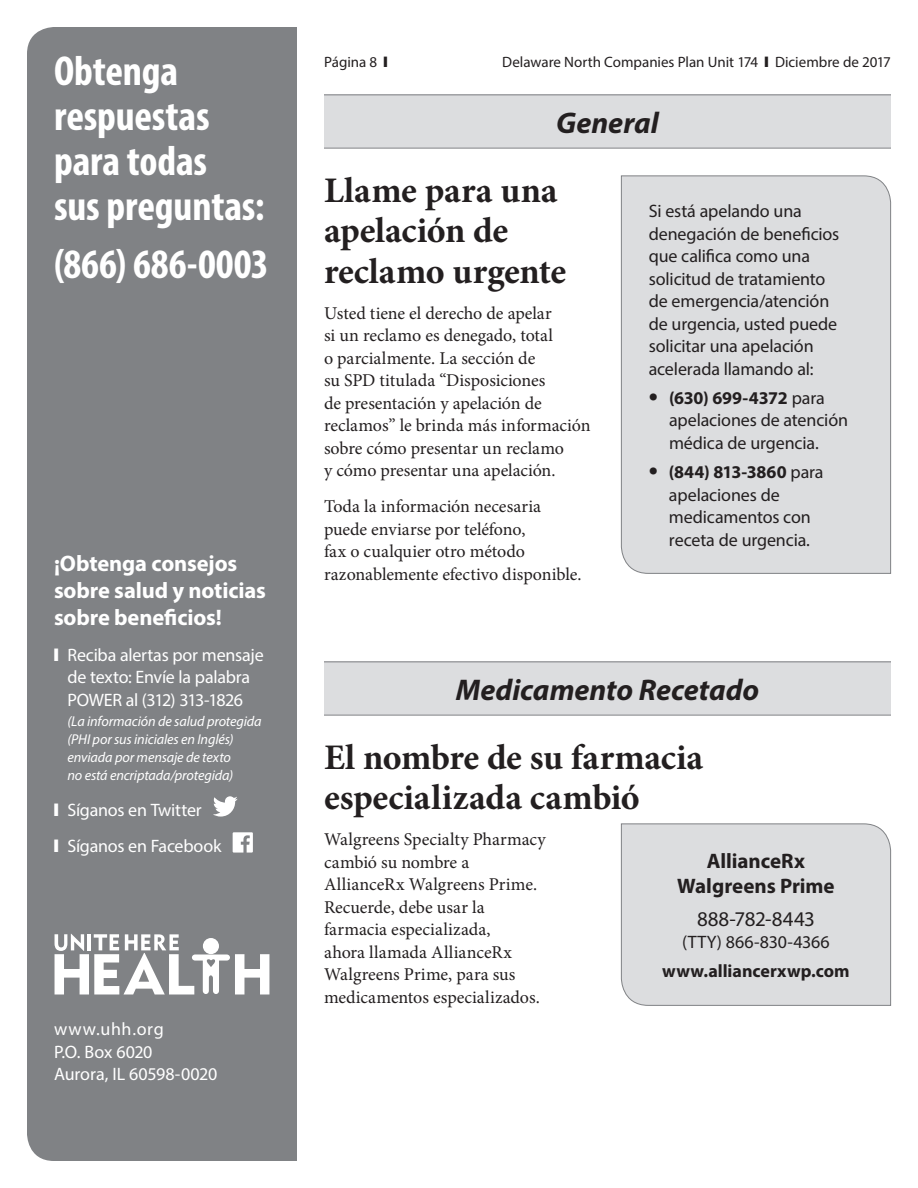
<style>
.page{position:relative;width:918px;height:1188px;background:#fff}
.page>*{position:absolute;margin:0;border:0;box-sizing:border-box;transform-origin:0 0}
.t1{font:700 condensed 42px/45px "Myriad Pro";letter-spacing:-.005em;color:#fff}
.t2{font:700 36px/40.5px "Minion Pro";letter-spacing:-.005em;color:#231f20}
.t3{font:italic 700 30px "Myriad Pro";color:#231f20}
.t4{font:700 22.5px/27px "Myriad Pro";letter-spacing:-.01em;color:#fff}
.t5{font:700 21px/25.5px "Myriad Pro";letter-spacing:-.005em;color:#231f20;text-align:center}
.t6{font:21px "Myriad Pro";color:#231f20}
.t7{font:18px/22.5px "Minion Pro";letter-spacing:-.005em;color:#231f20}
.t8{font:18px/22.5px "Myriad Pro";letter-spacing:-.005em;color:#231f20}
.t9{font:18px/22.5px "Myriad Pro";letter-spacing:-.015em;color:#fff}
.t10{font:700 18px "Myriad Pro";color:#231f20}
.t11{font:15px "Myriad Pro";color:#231f20}
.t12{font:italic 14.25px/18px "Myriad Pro";letter-spacing:-.01em;color:#fff}
.s1{font-weight:700;font-size:27px}
.s2{font-weight:700}
</style>
<div class="page">
<div style="left:27px;top:27px;width:270px;height:1134px;background:#808285"></div>
<svg style="left:55px;top:934px;width:214px;height:60px"></svg>
<svg style="left:213px;top:796px;width:25px;height:21px"></svg>
<svg style="left:233px;top:832px;width:20px;height:21px"></svg>
<div style="left:324px;top:94px;width:567px;height:54px;background:#dcdddf"></div>
<hr style="left:324px;top:94px;width:567px;height:1px;background:#808285">
<hr style="left:324px;top:148px;width:567px;height:1px;background:#808285">
<div style="left:621px;top:175px;width:270px;height:399px;background:#dcdddf"></div>
<div style="left:324px;top:662px;width:567px;height:54px;background:#dcdddf"></div>
<hr style="left:324px;top:662px;width:567px;height:1px;background:#808285">
<hr style="left:324px;top:715px;width:567px;height:1px;background:#808285">
<div style="left:621px;top:823px;width:270px;height:183px;background:#dcdddf"></div>
<h1 class="t1" style="left:54px;top:47px;width:212px">Obtenga respuestas para todas<br>sus preguntas:</h1>
<h1 class="t1" style="left:54px;top:241px;width:216px">(866) 686-0003</h1>
<p class="t4" style="left:54px;top:549px;width:213px">¡Obtenga consejos sobre salud y noticias sobre beneficios!</p>
<p class="t9" style="left:54px;top:643px;width:211px;text-align:center">❙ Reciba alertas por mensaje de texto: Envíe la palabra<br>POWER al (312) 313-1826</p>
<p class="t12" style="left:68px;top:712px;width:196px">(La información de salud protegida (PHI por sus iniciales en Inglés) enviada por mensaje de texto<br>no está encriptada/protegida)</p>
<p class="t9" style="left:54px;top:792px;width:169px;line-height:36px">❙ Síganos en Twitter<br>❙ Síganos en Facebook</p>
<p class="t9" style="left:54px;top:1017px;width:165px">www.uhh.org<br>P.O. Box 6020<br>Aurora, IL 60598-0020</p>
<p class="t11" style="left:324px;top:53px;width:65px">Página 8 ❙</p>
<p class="t11" style="left:502px;top:53px;width:390px">Delaware North Companies Plan Unit 174 ❙ Diciembre de 2017</p>
<h3 class="t3" style="left:556px;top:103px;width:104px">General</h3>
<h2 class="t2" style="left:324px;top:169px;width:244px">Llame para una apelación de reclamo urgente</h2>
<p class="t7" style="left:324px;top:302px;width:268px">Usted tiene el derecho de apelar<br>si un reclamo es denegado, total<br>o parcialmente. La sección de<br>su SPD titulada “Disposiciones<br>de presentación y apelación de reclamos” le brinda más información sobre cómo presentar un reclamo<br>y cómo presentar una apelación.</p>
<p class="t7" style="left:324px;top:495px;width:259px">Toda la información necesaria puede enviarse por teléfono,<br>fax o cualquier otro método razonablemente efectivo disponible.</p>
<p class="t8" style="left:649px;top:200px;width:192px">Si está apelando una denegación de beneficios que califica como una solicitud de tratamiento de emergencia/atención de urgencia, usted puede solicitar una apelación acelerada llamando al:</p>
<p class="t8" style="left:669px;top:386px;width:181px;text-indent:-20px"><span class="s1">•</span> <span class="s2">(630) 699-4372</span> para apelaciones de atención médica de urgencia.</p>
<p class="t8" style="left:669px;top:461px;width:156px;text-indent:-20px"><span class="s1">•</span> <span class="s2">(844) 813-3860</span> para apelaciones de medicamentos con receta de urgencia.</p>
<h3 class="t3" style="left:456px;top:670px;width:305px">Medicamento Recetado</h3>
<h2 class="t2" style="left:324px;top:736px;width:381px">El nombre de su farmacia especializada cambió</h2>
<p class="t7" style="left:324px;top:828px;width:223px">Walgreens Specialty Pharmacy cambió su nombre a<br>AllianceRx Walgreens Prime.<br>Recuerde, debe usar la farmacia especializada,<br>ahora llamada AllianceRx<br>Walgreens Prime, para sus medicamentos especializados.</p>
<p class="t5" style="left:677px;top:847px;width:159px">AllianceRx<br>Walgreens Prime</p>
<p class="t6" style="left:697px;top:906px;width:119px">888-782-8443</p>
<p class="t8" style="left:682px;top:930px;width:149px">(TTY) 866-830-4366</p>
<p class="t10" style="left:662px;top:959px;width:189px">www.alliancerxwp.com</p>
</div>
